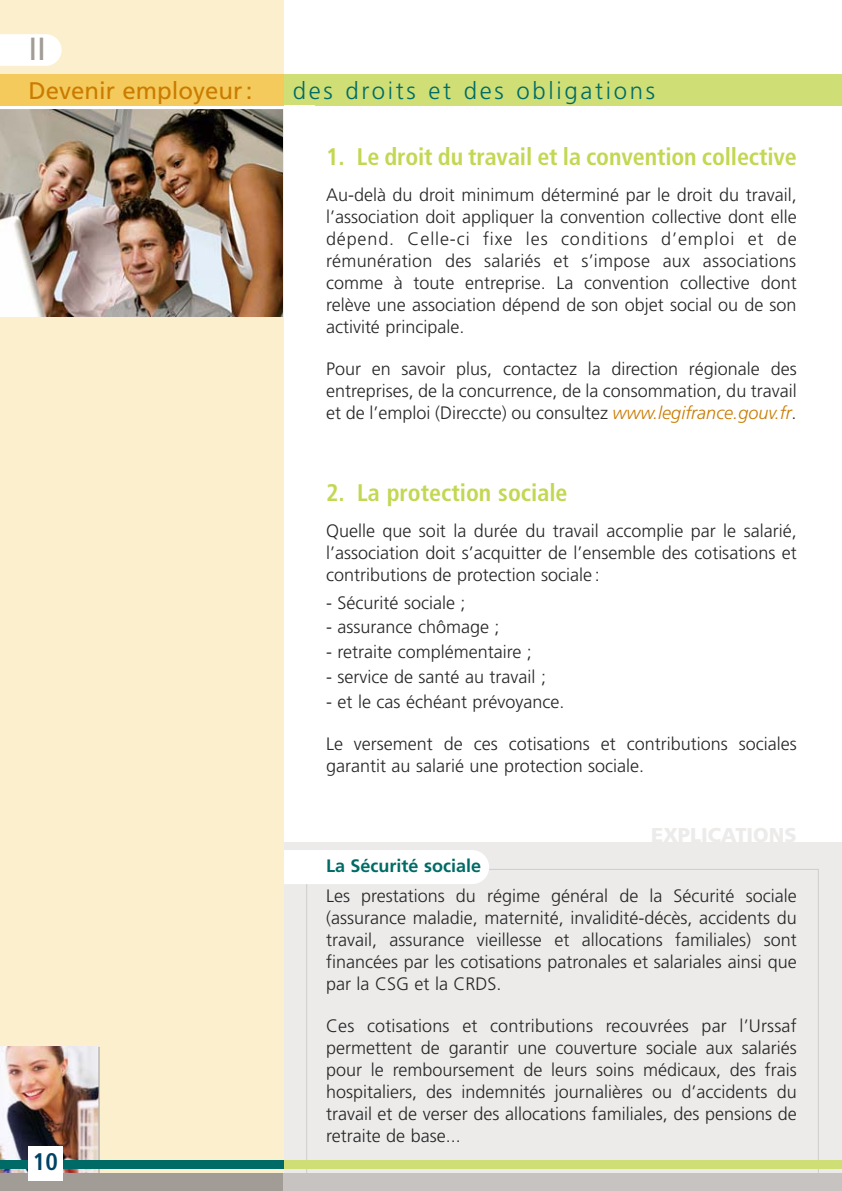
<style>
.page{position:relative;width:842px;height:1191px;background:#fff}
.page>*{position:absolute;margin:0;border:0;box-sizing:border-box;transform-origin:0 0}
.t1{font:32px "Frutiger";color:#a19c95}
.t2{font:700 condensed 24px "Frutiger";letter-spacing:-.005em;color:#c3d752}
.t3{font:300 24px "Frutiger";letter-spacing:.11em;color:#006b66}
.t4{font:24px "Frutiger";color:#ca7b00}
.t5{font:700 condensed 24px "Frutiger";color:#004265}
.t6{font:900 20px "Frutiger";color:#ecebea}
.t7{font:300 18px/22px "Frutiger";color:#272627;text-align:justify}
.t8{font:700 18px "Frutiger";color:#006b66}
.s1{font-style:italic;color:#ca7b00}
</style>
<div class="page">
<div style="left:283px;top:74px;width:559px;height:31px;background:#cfdf75"></div>
<div style="left:275px;top:842px;width:567px;height:349px;background:#ecebea"></div>
<div style="left:250px;top:850px;width:239px;height:34px;background:#fff;border-radius:17px"></div>
<div style="left:0;top:0;width:283px;height:1191px;background:#fbefce"></div>
<img style="left:0;top:109px;width:283px;height:207px">
<svg style="left:0;top:105px;width:315px;height:4px"></svg>
<img style="left:0;top:1046px;width:98px;height:128px">
<div style="left:0;top:1174px;width:283px;height:17px;background:#a19c95"></div>
<div style="left:283px;top:1174px;width:559px;height:17px;background:#c7c3c0"></div>
<div style="left:283px;top:1159px;width:559px;height:9px;background:#cfdf75"></div>
<hr style="left:98px;top:1046px;width:1px;height:128px;background:#a19c95">
<div style="left:0;top:1159px;width:283px;height:9px;background:#006b66"></div>
<div style="left:28px;top:1146px;width:34px;height:34px;background:#fff"></div>
<svg style="left:0;top:34px;width:62px;height:32px;background:#fefdfb"></svg>
<div style="left:0;top:74px;width:283px;height:31px;background:#f3ca5b"></div>
<h1 class="t1" style="left:28px;top:36px;width:19px">II</h1>
<h2 class="t4" style="left:28px;top:80px;width:226px">Devenir employeur :</h2>
<h2 class="t3" style="left:293px;top:80px;width:364px">des droits et des obligations</h2>
<h2 class="t2" style="left:326px;top:147px;width:472px">1. Le droit du travail et la convention collective</h2>
<p class="t7" style="left:326px;top:185px;width:472px">Au-delà du droit minimum déterminé par le droit du travail, l’association doit appliquer la convention collective dont elle dépend. Celle-ci fixe les conditions d’emploi et de rémunération des salariés et s’impose aux associations comme à toute entreprise. La convention collective dont relève une association dépend de son objet social ou de son activité principale.</p>
<p class="t7" style="left:326px;top:359px;width:472px">Pour en savoir plus, contactez la direction régionale des entreprises, de la concurrence, de la consommation, du travail et de l’emploi (Direccte) ou consultez <span class="s1">www.legifrance.gouv.fr</span>.</p>
<h2 class="t2" style="left:326px;top:483px;width:243px">2. La protection sociale</h2>
<p class="t7" style="left:326px;top:521px;width:472px">Quelle que soit la durée du travail accomplie par le salarié, l’association doit s’acquitter de l’ensemble des cotisations et contributions de protection sociale :</p>
<p class="t7" style="left:326px;top:593px;width:141px">- Sécurité sociale ;</p>
<p class="t7" style="left:326px;top:617px;width:175px">- assurance chômage ;</p>
<p class="t7" style="left:326px;top:642px;width:207px">- retraite complémentaire ;</p>
<p class="t7" style="left:326px;top:667px;width:222px">- service de santé au travail ;</p>
<p class="t7" style="left:326px;top:692px;width:240px">- et le cas échéant prévoyance.</p>
<p class="t7" style="left:326px;top:734px;width:472px">Le versement de ces cotisations et contributions sociales garantit au salarié une protection sociale.</p>
<p class="t6" style="left:651px;top:827px;width:147px">EXPLICATIONS</p>
<h2 class="t5" style="left:33px;top:1152px;width:26px">10</h2>
<p class="t8" style="left:326px;top:858px;width:157px">La Sécurité sociale</p>
<p class="t7" style="left:326px;top:886px;width:472px">Les prestations du régime général de la Sécurité sociale (assurance maladie, maternité, invalidité-décès, accidents du travail, assurance vieillesse et allocations familiales) sont financées par les cotisations patronales et salariales ainsi que par la CSG et la CRDS.</p>
<p class="t7" style="left:326px;top:1016px;width:472px">Ces cotisations et contributions recouvrées par l’Urssaf permettent de garantir une couverture sociale aux salariés pour le remboursement de leurs soins médicaux, des frais hospitaliers, des indemnités journalières ou d’accidents du travail et de verser des allocations familiales, des pensions de retraite de base...</p>
</div>
